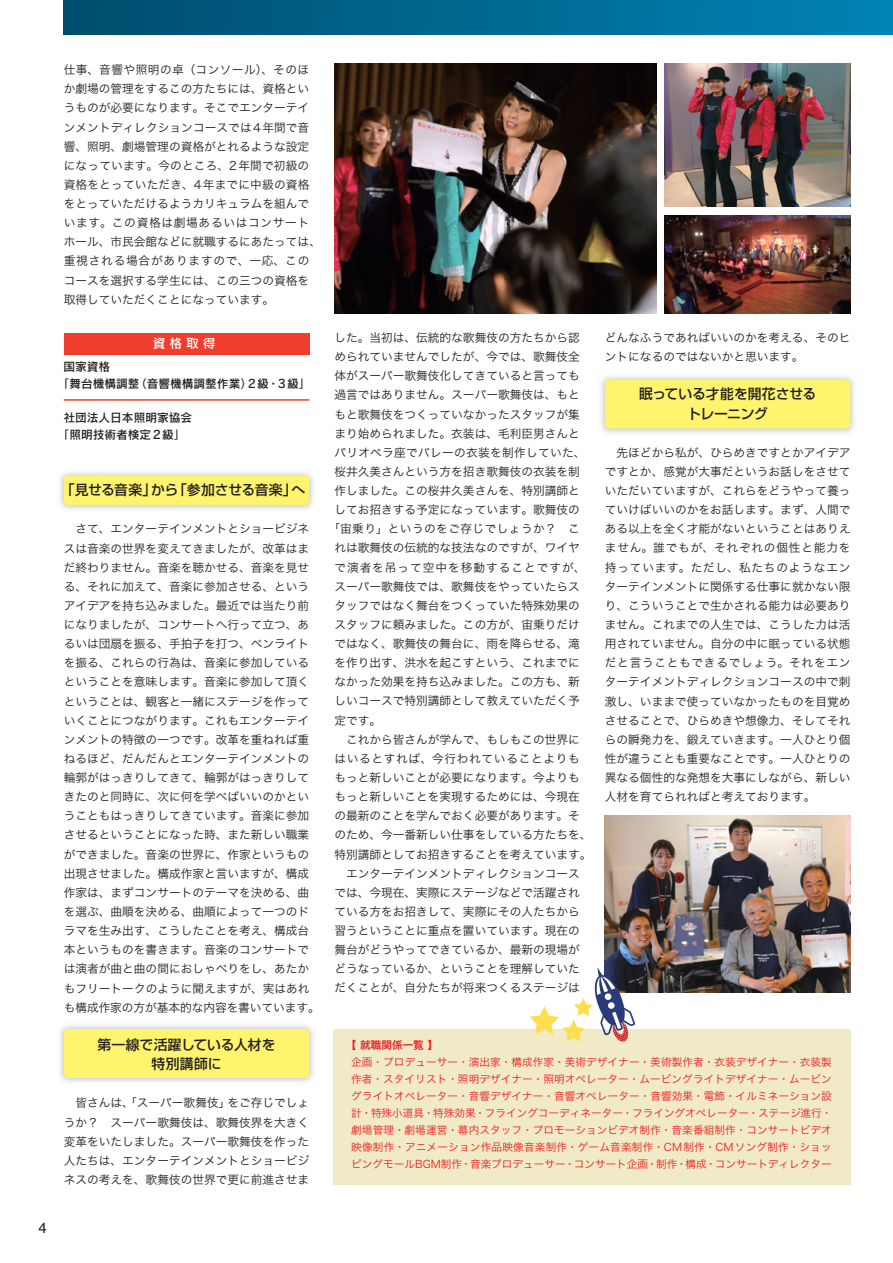
<style>
.page{position:relative;width:893px;height:1263px;background:#fff}
.page>*{position:absolute;margin:0;border:0;box-sizing:border-box;transform-origin:0 0}
.t1{font:14.85px "Helvetica";color:#231f20}
.t2{font:500 13.8px/19.2px "Shin Go Pro";letter-spacing:-.005em;color:#231f20;text-align:center}
.t3{font:500 13.8px "Shin Go Pro";letter-spacing:-.035em;color:#231f20}
.t4{font:12.75px "Rodin Pro DB";color:#fff}
.t5{font:11.7px/19.2px "Hira Kaku Pro W3";color:#231f20}
.t6{font:11.7px/17px "Rodin Pro DB";color:#231f20}
.t7{font:11.7px "Hira Kaku Pro W3";letter-spacing:.025em;color:#231f20}
.t8{font:11.7px "Hira Kaku Pro W3";letter-spacing:.035em;color:#231f20}
.t9{font:11.7px "Hira Kaku Pro W3";letter-spacing:.085em;color:#231f20}
.t10{font:11.7px "Hira Kaku Pro W3";letter-spacing:.06em;color:#231f20}
.t11{font:10.65px/17px "Hira Kaku Pro W3";letter-spacing:.005em;color:#ee1d23}
.s1{font-family:"Hira Kaku Pro W6"}
</style>
<div class="page">
<div style="left:64px;top:0;width:829px;height:34px;background:linear-gradient(to right,#004d6d,#0084b5)"></div>
<img style="left:60px;top:472px;width:253px;height:37px">
<div style="left:64px;top:475px;width:245px;height:30px;background:#fff46d;border-radius:4px"></div>
<img style="left:601px;top:376px;width:253px;height:57px">
<div style="left:605px;top:380px;width:245px;height:48px;background:#fff46d;border-radius:4px"></div>
<img style="left:60px;top:1025px;width:253px;height:57px">
<div style="left:64px;top:1029px;width:245px;height:49px;background:#fff46d;border-radius:4px"></div>
<div style="left:333px;top:1029px;width:517px;height:155px;background:#f1eac6"></div>
<div style="left:64px;top:333px;width:245px;height:21px;background:#ef3e2e"></div>
<hr style="left:64px;top:399px;width:245px;height:2px;background:#ef3e2e">
<img style="left:605px;top:816px;width:245px;height:176px">
<img style="left:335px;top:64px;width:321px;height:249px">
<img style="left:665px;top:64px;width:185px;height:143px">
<img style="left:665px;top:215px;width:185px;height:98px">
<svg style="left:529px;top:967px;width:107px;height:75px"></svg>
<p class="t1" style="left:38px;top:1217px;width:10px">4</p>
<p class="t5" style="left:64px;top:59px;width:259px">仕事、音響や照明の卓（コンソール）、そのほか劇場の管理をするこの方たちには、資格というものが必要になります。そこでエンターテインメントディレクションコースでは4年間で音響、照明、劇場管理の資格がとれるような設定になっています。今のところ、2年間で初級の資格をとっていただき、4年までに中級の資格をとっていただけるようカリキュラムを組んでいます。この資格は劇場あるいはコンサートホール、市民会館などに就職するにあたっては、重視される場合がありますので、一応、このコースを選択する学生には、この三つの資格を取得していただくことになっています。</p>
<p class="t4" style="left:153px;top:335px;width:64px">資格取得</p>
<p class="t6" style="left:58px;top:357px;width:254px;text-indent:6px">国家資格<br>「舞台機構調整（音響機構調整作業）2級・3級」</p>
<p class="t6" style="left:58px;top:408px;width:136px;text-align:center">社団法人日本照明家協会「照明技術者検定2級」</p>
<p class="t3" style="left:61px;top:478px;width:246px">「見せる音楽」から「参加させる音楽」へ</p>
<p class="t5" style="left:64px;top:518px;width:258px">　さて、エンターテインメントとショービジネスは音楽の世界を変えてきましたが、改革はまだ終わりません。音楽を聴かせる、音楽を見せる、それに加えて、音楽に参加させる、というアイデアを持ち込みました。最近では当たり前になりましたが、コンサートへ行って立つ、あるいは団扇を振る、手拍子を打つ、ペンライトを振る、これらの行為は、音楽に参加しているということを意味します。音楽に参加して頂くということは、観客と一緒にステージを作っていくことにつながります。これもエンターテインメントの特徴の一つです。改革を重ねれば重ねるほど、だんだんとエンターテインメントの輪郭がはっきりしてきて、輪郭がはっきりしてきたのと同時に、次に何を学べばいいのかということもはっきりしてきています。音楽に参加させるということになった時、また新しい職業ができました。音楽の世界に、作家というもの出現させました。構成作家と言いますが、構成作家は、まずコンサートのテーマを決める、曲を選ぶ、曲順を決める、曲順によって一つのドラマを生み出す、こうしたことを考え、構成台本というものを書きます。音楽のコンサートでは演者が曲と曲の間におしゃべりをし、あたかもフリートークのように聞えますが、実はあれも構成作家の方が基本的な内容を書いています。</p>
<p class="t2" style="left:98px;top:1033px;width:180px">第一線で活躍している人材を特別講師に</p>
<p class="t5" style="left:64px;top:1093px;width:247px;text-align:justify">　皆さんは、「スーパー歌舞伎」をご存じでしょうか？　スーパー歌舞伎は、歌舞伎界を大きく変革をいたしました。スーパー歌舞伎を作った人たちは、エンターテインメントとショービジネスの考えを、歌舞伎の世界で更に前進させま</p>
<p class="t5" style="left:334px;top:327px;width:247px">した。当初は、伝統的な歌舞伎の方たちから認</p>
<p class="t5" style="left:334px;top:346px;width:247px">められていませんでしたが、今では、歌舞伎全</p>
<p class="t5" style="left:334px;top:365px;width:247px">体がスーパー歌舞伎化してきていると言っても</p>
<p class="t5" style="left:334px;top:385px;width:247px">過言ではありません。スーパー歌舞伎は、もと</p>
<p class="t5" style="left:334px;top:404px;width:247px">もと歌舞伎をつくっていなかったスタッフが集</p>
<p class="t5" style="left:334px;top:423px;width:247px">まり始められました。衣装は、毛利臣男さんと</p>
<p class="t7" style="left:334px;top:442px;width:253px">パリオペラ座でバレーの衣装を制作していた、</p>
<p class="t5" style="left:334px;top:461px;width:247px">桜井久美さんという方を招き歌舞伎の衣装を制</p>
<p class="t5" style="left:334px;top:480px;width:247px">作しました。この桜井久美さんを、特別講師と</p>
<p class="t5" style="left:334px;top:499px;width:247px">してお招きする予定になっています。歌舞伎の</p>
<p class="t8" style="left:328px;top:518px;width:253px">「宙乗り」というのをご存じでしょうか？　こ</p>
<p class="t5" style="left:334px;top:538px;width:247px">れは歌舞伎の伝統的な技法なのですが、ワイヤ</p>
<p class="t9" style="left:334px;top:557px;width:253px">で演者を吊って空中を移動することですが、</p>
<p class="t5" style="left:334px;top:576px;width:247px">スーパー歌舞伎では、歌舞伎をやっていたらス</p>
<p class="t5" style="left:334px;top:595px;width:247px">タッフではなく舞台をつくっていた特殊効果の</p>
<p class="t5" style="left:334px;top:614px;width:247px">スタッフに頼みました。この方が、宙乗りだけ</p>
<p class="t5" style="left:334px;top:633px;width:247px">ではなく、歌舞伎の舞台に、雨を降らせる、滝</p>
<p class="t5" style="left:334px;top:652px;width:247px">を作り出す、洪水を起こすという、これまでに</p>
<p class="t5" style="left:334px;top:671px;width:247px">なかった効果を持ち込みました。この方も、新</p>
<p class="t5" style="left:334px;top:691px;width:247px">しいコースで特別講師として教えていただく予</p>
<p class="t5" style="left:334px;top:710px;width:48px">定です。</p>
<p class="t5" style="left:334px;top:729px;width:247px">　これから皆さんが学んで、もしもこの世界に</p>
<p class="t10" style="left:334px;top:748px;width:247px">はいるとすれば、今行われていることよりも</p>
<p class="t5" style="left:334px;top:767px;width:247px">もっと新しいことが必要になります。今よりも</p>
<p class="t5" style="left:334px;top:786px;width:247px">もっと新しいことを実現するためには、今現在</p>
<p class="t5" style="left:334px;top:805px;width:247px">の最新のことを学んでおく必要があります。そ</p>
<p class="t5" style="left:334px;top:824px;width:259px">のため、今一番新しい仕事をしている方たちを、</p>
<p class="t5" style="left:334px;top:844px;width:259px">特別講師としてお招きすることを考えています。</p>
<p class="t5" style="left:334px;top:863px;width:247px">　エンターテインメントディレクションコース</p>
<p class="t5" style="left:334px;top:882px;width:247px">では、今現在、実際にステージなどで活躍され</p>
<p class="t5" style="left:334px;top:901px;width:247px">ている方をお招きして、実際にその人たちから</p>
<p class="t5" style="left:334px;top:920px;width:247px">習うということに重点を置いています。現在の</p>
<p class="t5" style="left:334px;top:939px;width:247px">舞台がどうやってできているか、最新の現場が</p>
<p class="t5" style="left:334px;top:958px;width:247px">どうなっているか、ということを理解していた</p>
<p class="t5" style="left:334px;top:978px;width:247px">だくことが、自分たちが将来つくるステージは</p>
<p class="t5" style="left:605px;top:327px;width:247px">どんなふうであればいいのかを考える、そのヒントになるのではないかと思います。</p>
<p class="t2" style="left:639px;top:383px;width:179px">眠っている才能を開花させるトレーニング</p>
<p class="t5" style="left:605px;top:442px;width:247px;text-align:justify">　先ほどから私が、ひらめきですとかアイデアですとか、感覚が大事だというお話しをさせていただいていますが、これらをどうやって養っていけばいいのかをお話します。まず、人間である以上を全く才能がないということはありえません。誰でもが、それぞれの個性と能力を持っています。ただし、私たちのようなエンターテインメントに関係する仕事に就かない限り、こういうことで生かされる能力は必要ありません。これまでの人生では、こうした力は活用されていません。自分の中に眠っている状態だと言うこともできるでしょう。それをエンターテイメントディレクションコースの中で刺激し、いままで使っていなかったものを目覚めさせることで、ひらめきや想像力、そしてそれらの瞬発力を、鍛えていきます。一人ひとり個性が違うことも重要なことです。一人ひとりの異なる個性的な発想を大事にしながら、新しい人材を育てられればと考えております。</p>
<p class="t11" style="left:351px;top:1036px;width:482px;text-indent:-5px"><span class="s1">【就職関係一覧】<br></span>企画・プロデューサー・演出家・構成作家・美術デザイナー・美術製作者・衣装デザイナー・衣装製作者・スタイリスト・照明デザイナー・照明オペレーター・ムービングライトデザイナー・ムービングライトオペレーター・音響デザイナー・音響オペレーター・音響効果・電飾・イルミネーション設計・特殊小道具・特殊効果・フライングコーディネーター・フライングオペレーター・ステージ進行・劇場管理・劇場運営・幕内スタッフ・プロモーションビデオ制作・音楽番組制作・コンサートビデオ映像制作・アニメーション作品映像音楽制作・ゲーム音楽制作・CM制作・CMソング制作・ショッピングモールBGM制作・音楽プロデューサー・コンサート企画・制作・構成・コンサートディレクター</p>
</div>
